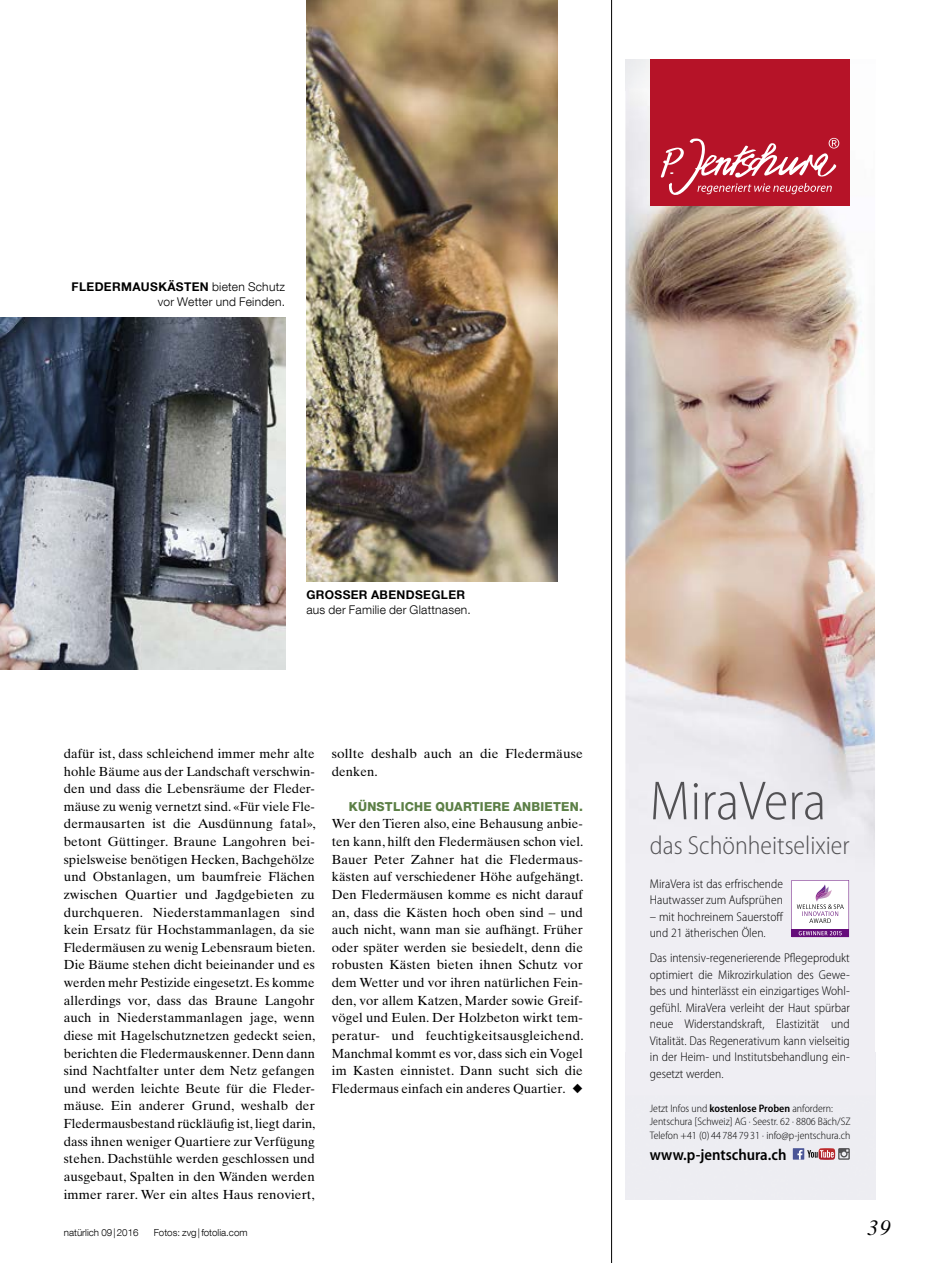
<style>
.page{position:relative;width:936px;height:1263px;background:#fff}
.page>*{position:absolute;margin:0;border:0;box-sizing:border-box;transform-origin:0 0}
.t1{font:300 semi-condensed 55.5px "Myriad Pro";color:#525154}
.t2{font:300 semi-condensed 26.25px "Myriad Pro";color:#525154}
.t3{font:italic 21px "Times Ten LT Std";color:#000}
.t4{font:600 semi-condensed 15.9px "Myriad Pro";color:#000}
.t5{font:13.2px/17.7px "Times Ten LT Std";letter-spacing:.005em;color:#000}
.t6{font:300 semi-condensed 12.75px/16.5px "Myriad Pro";color:#000}
.t7{font:800 12.3px "Helvetica Neue LT Com";letter-spacing:.02em;color:#5c7f46}
.t8{font:300 12px/15px "Helvetica Neue LT Com";letter-spacing:.02em;color:#000;text-align:right}
.t9{font:700 12px "Helvetica Neue LT Com";letter-spacing:.03em;color:#000}
.t10{font:300 semi-condensed 10.8px/13.5px "Myriad Pro";color:#000}
.t11{font:300 9.75px "Helvetica Neue LT Com";color:#000}
.s1{font-weight:700}
.s2{font-weight:600}
</style>
<div class="page">
<img style="left:625px;top:60px;width:225px;height:28px">
<img style="left:625px;top:88px;width:249px;height:1008px">
<div style="left:649px;top:60px;width:200px;height:146px;background:#b61328"></div>
<svg style="left:660px;top:138px;width:179px;height:57px"></svg>
<div style="left:792px;top:1148px;width:12px;height:11px;background:#4b5697"></div>
<svg style="left:797px;top:1148px;width:52px;height:12px"></svg>
<svg style="left:791px;top:880px;width:58px;height:57px"></svg>
<img style="left:0;top:317px;width:285px;height:352px">
<img style="left:306px;top:0;width:251px;height:582px">
<hr style="left:611px;top:0;width:1px;height:1263px;background:#000">
<p class="t8" style="left:72px;top:279px;width:215px"><span class="s1">FLEDERMAUSKÄSTEN</span> bieten Schutz vor Wetter und Feinden.</p>
<p class="t9" style="left:306px;top:587px;width:160px">GROSSER ABENDSEGLER</p>
<p class="t8" style="left:306px;top:602px;width:166px">aus der Familie der Glattnasen.</p>
<p class="t5" style="left:64px;top:744px;width:253px;text-align:justify">dafür ist, dass schleichend immer mehr alte hohle Bäume aus der Landschaft verschwin&shy;den und dass die Lebensräume der Fleder&shy;mäuse zu wenig vernetzt sind. «Für viele Fle&shy;dermausarten ist die Ausdünnung fatal», betont Güttinger. Braune Langohren bei&shy;spielsweise benötigen Hecken, Bachgehölze und Obstanlagen, um baumfreie Flächen zwischen Quartier und Jagdgebieten zu durchqueren. Niederstammanlagen sind kein Ersatz für Hochstammanlagen, da sie Fledermäusen zu wenig Lebensraum bieten.<br>Die Bäume stehen dicht beieinander und es werden mehr Pestizide eingesetzt. Es komme allerdings vor, dass das Braune Langohr auch in Niederstammanlagen jage, wenn diese mit Hagelschutznetzen gedeckt seien, berichten die Fledermauskenner. Denn dann sind Nachtfalter unter dem Netz gefangen und werden leichte Beute für die Fleder&shy;mäuse. Ein anderer Grund, weshalb der Fledermausbestand rückläufig ist, liegt darin, dass ihnen weniger Quartiere zur Verfügung stehen. Dachstühle werden geschlossen und ausgebaut, Spalten in den Wänden werden immer rarer. Wer ein altes Haus renoviert,</p>
<p class="t5" style="left:332px;top:744px;width:252px">sollte deshalb auch an die Fledermäuse denken.</p>
<p class="t7" style="left:349px;top:799px;width:235px">KÜNSTLICHE QUARTIERE ANBIETEN.</p>
<p class="t5" style="left:332px;top:815px;width:253px">Wer den Tieren also, eine Behausung anbie&shy;ten kann, hilft den Fledermäusen schon viel.<br>Bauer Peter Zahner hat die Fledermaus&shy;kästen auf verschiedener Höhe aufgehängt.<br>Den Fledermäusen komme es nicht darauf an, dass die Kästen hoch oben sind – und auch nicht, wann man sie aufhängt. Früher oder später werden sie besiedelt, denn die robusten Kästen bieten ihnen Schutz vor dem Wetter und vor ihren natürlichen Fein&shy;den, vor allem Katzen, Marder sowie Greif&shy;vögel und Eulen. Der Holzbeton wirkt tem&shy;peratur- und feuchtigkeitsausgleichend.<br>Manchmal kommt es vor, dass sich ein Vogel im Kasten einnistet. Dann sucht sich die Fledermaus einfach ein anderes Quartier. ◆</p>
<h1 class="t1" style="left:649px;top:771px;width:178px">MiraVera</h1>
<h2 class="t2" style="left:649px;top:831px;width:201px">das Schönheitselixier</h2>
<p class="t6" style="left:649px;top:875px;width:135px">MiraVera ist das erfrischende<br>Hautwasser zum Aufsprühen</p>
<p class="t6" style="left:649px;top:908px;width:135px">– mit hochreinem Sauerstoff und 21 ätherischen Ölen.</p>
<p class="t6" style="left:649px;top:950px;width:201px;text-align:justify">Das intensiv-regenerierende Pflegeprodukt optimiert die Mikrozirkulation des Gewe&shy;bes und hinterlässt ein einzigartiges Wohl&shy;gefühl. MiraVera verleiht der Haut spürbar neue Widerstandskraft, Elastizität und Vitalität. Das Regenerativum kann vielseitig in der Heim- und Institutsbehandlung ein&shy;gesetzt werden.</p>
<p class="t10" style="left:649px;top:1102px;width:202px">Jetzt Infos und <span class="s2">kostenlose Proben</span> anfordern:<br>Jentschura [Schweiz] AG · Seestr. 62 · 8806 Bäch/SZ<br>Telefon +41 (0) 44 784 79 31 · info@p-jentschura.ch</p>
<p class="t4" style="left:649px;top:1146px;width:138px">www.p-jentschura.ch</p>
<p class="t11" style="left:64px;top:1226px;width:76px">natürlich 09|2016</p>
<p class="t11" style="left:154px;top:1226px;width:95px">Fotos: zvg|fotolia.com</p>
<h3 class="t3" style="left:867px;top:1216px;width:24px">39</h3>
</div>
